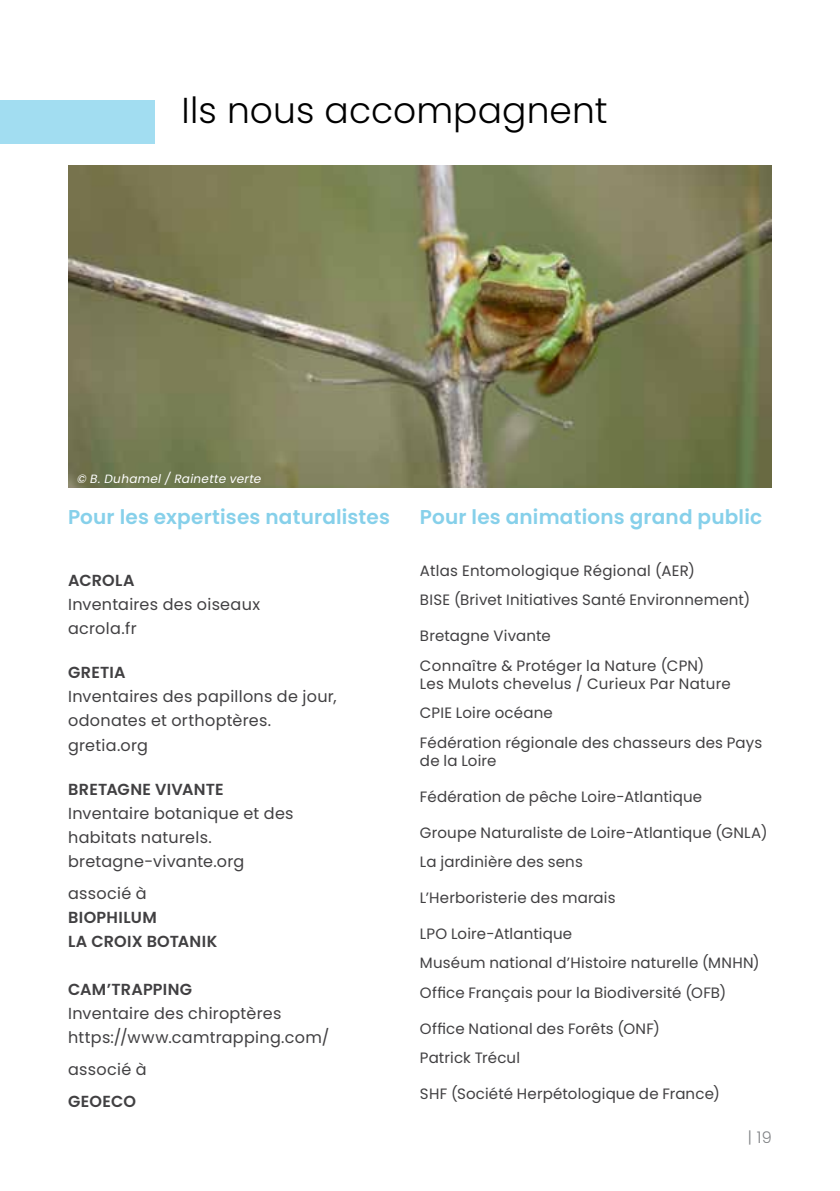
<style>
.page{position:relative;width:840px;height:1191px;background:#fff}
.page>*{position:absolute;margin:0;border:0;box-sizing:border-box;transform-origin:0 0}
.t1{font:300 36px "Poppins";color:#000}
.t2{font:600 20px "Poppins";letter-spacing:.01em;color:#86d0ea}
.t3{font:16px/24px "Poppins";letter-spacing:.02em;color:#414042}
.t4{font:600 16px/24px "Poppins";letter-spacing:.01em;color:#414042}
.t5{font:300 16px "Poppins";color:#808285}
.t6{font:15px/29.4px "Poppins";letter-spacing:.01em;color:#414042}
.t7{font:italic 12px "Poppins";letter-spacing:.025em;color:#fff}
</style>
<div class="page">
<img style="left:68px;top:165px;width:703px;height:323px">
<div style="left:0;top:100px;width:154px;height:44px;background:#a2ddf1"></div>
<h1 class="t1" style="left:181px;top:89px;width:427px">Ils nous accompagnent</h1>
<p class="t7" style="left:77px;top:472px;width:186px">© B. Duhamel / Rainette verte</p>
<h2 class="t2" style="left:68px;top:505px;width:323px">Pour les expertises naturalistes</h2>
<p class="t4" style="left:68px;top:568px;width:24px">Acrola</p>
<p class="t3" style="left:68px;top:592px;width:193px">Inventaires des oiseaux acrola.fr</p>
<p class="t4" style="left:68px;top:661px;width:11px">Gretia</p>
<p class="t3" style="left:68px;top:685px;width:270px">Inventaires des papillons de jour, odonates et orthoptères. gretia.org</p>
<p class="t4" style="left:68px;top:777px;width:22px">Breta</p>
<p class="t4" style="left:117px;top:777px;width:49px">gne vivante</p>
<p class="t3" style="left:68px;top:801px;width:227px">Inventaire botanique et des habitats naturels. bretagne-vivante.org</p>
<p class="t3" style="left:68px;top:881px;width:80px">associé à</p>
<p class="t4" style="left:68px;top:905px;width:151px">biophilum<br>la crOIX BOTANIK</p>
<p class="t4" style="left:68px;top:977px;width:124px">CAM’TRAPPING</p>
<p class="t3" style="left:68px;top:1001px;width:262px">Inventaire des chiroptères https://www.camtrapping.com/</p>
<p class="t3" style="left:68px;top:1057px;width:80px">associé à</p>
<p class="t4" style="left:68px;top:1089px;width:12px">Geo</p>
<p class="t4" style="left:102px;top:1089px;width:22px">Eco</p>
<h2 class="t2" style="left:420px;top:505px;width:343px">Pour les animations grand public</h2>
<p class="t6" style="left:420px;top:556px;width:331px">Atlas Entomologique Régional (AER)<br>BISE (Brivet Initiatives Santé Environnement)</p>
<p class="t6" style="left:420px;top:621px;width:286px">Bretagne Vivante<br>Connaître &amp; Protéger la Nature (CPN)</p>
<p class="t6" style="left:420px;top:669px;width:343px">Les Mulots chevelus / Curieux Par Nature<br>CPIE Loire océane<br>Fédération régionale des chasseurs des Pays</p>
<p class="t6" style="left:420px;top:745px;width:78px">de la Loire</p>
<p class="t6" style="left:420px;top:781px;width:283px">Fédération de pêche Loire-Atlantique</p>
<p class="t6" style="left:420px;top:817px;width:349px">Groupe Naturaliste de Loire-Atlantique (GNLA)<br>La jardinière des sens</p>
<p class="t6" style="left:420px;top:883px;width:197px">L’Herboristerie des marais</p>
<p class="t6" style="left:420px;top:919px;width:341px">LPO Loire-Atlantique<br>Muséum national d’Histoire naturelle (MNHN)<br>Office Français pour la Biodiversité (OFB)</p>
<p class="t6" style="left:420px;top:1013px;width:241px">Office National des Forêts (ONF)<br>Patrick Trécul</p>
<p class="t6" style="left:420px;top:1079px;width:301px">SHF (Société Herpétologique de France)</p>
<p class="t5" style="left:747px;top:1127px;width:25px">| 19</p>
</div>
